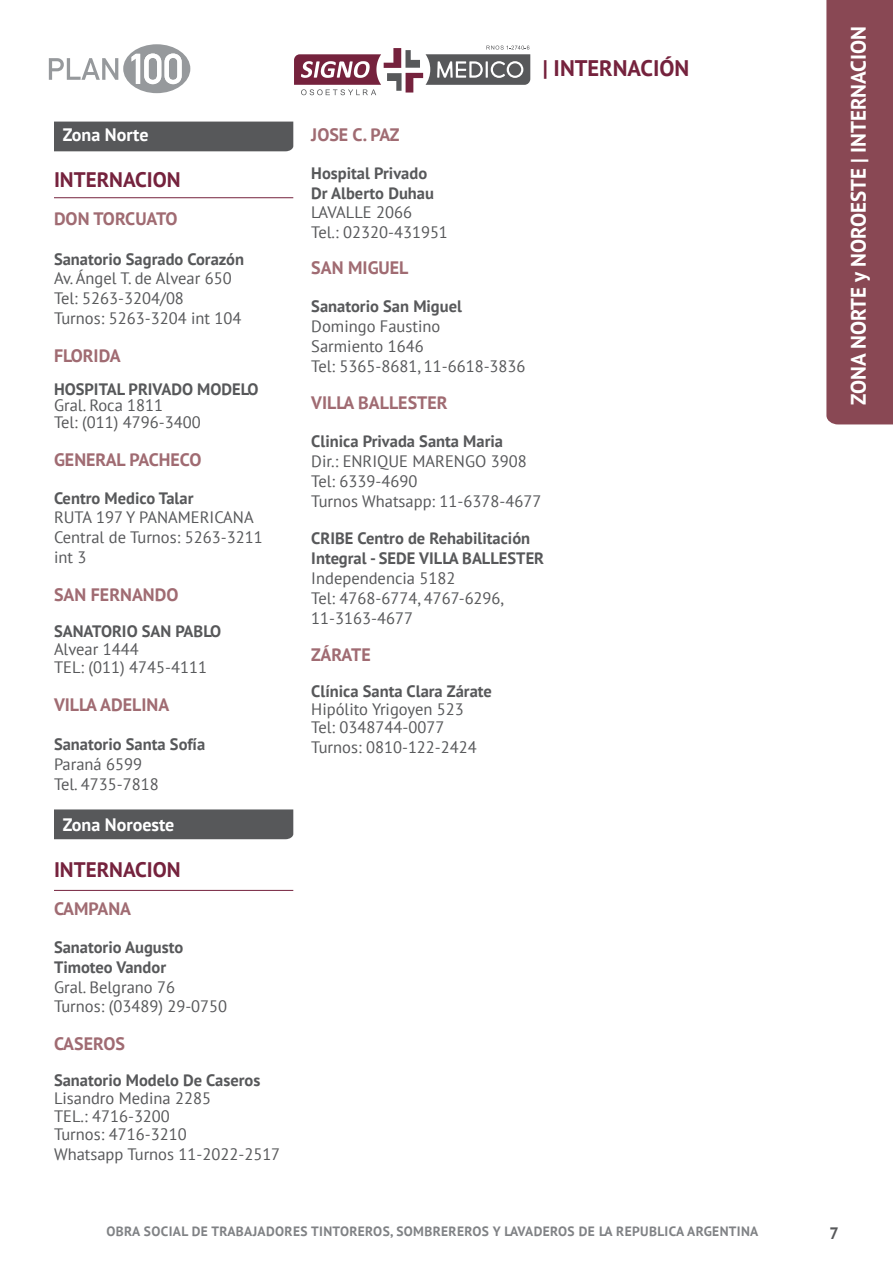
<style>
.page{position:relative;width:893px;height:1263px;background:#fff}
.page>*{position:absolute;margin:0;border:0;box-sizing:border-box;transform-origin:0 0}
.t1{font:700 22.5px "PT Sans";color:#75223d}
.t2{font:700 21px "PT Sans";color:#fff}
.t3{font:700 21px "PT Sans";color:#75223d}
.t4{font:700 18px "PT Sans";color:#a06b72}
.t5{font:700 18px "PT Sans";color:#fff}
.t6{font:16.5px "PT Sans";color:#57585a}
.t7{font:700 16.5px/19.8px "PT Sans";color:#57585a}
.t8{font:700 13.5px "PT Sans";letter-spacing:.025em;color:#808285}
</style>
<div class="page">
<svg style="left:294px;top:46px;width:236px;height:49px"></svg>
<svg style="left:49px;top:44px;width:141px;height:49px"></svg>
<div style="left:54px;top:122px;width:239px;height:29px;background:#57585a"></div>
<div style="left:54px;top:809px;width:239px;height:30px;background:#57585a"></div>
<div style="left:826px;top:0;width:67px;height:424px;background:#894854"></div>
<hr style="left:54px;top:197px;width:239px;height:1px;background:#75223d">
<hr style="left:54px;top:890px;width:239px;height:1px;background:#75223d">
<p class="t5" style="left:63px;top:123px;width:87px">Zona Norte</p>
<p class="t3" style="left:54px;top:166px;width:128px">INTERNACION</p>
<p class="t4" style="left:54px;top:207px;width:125px">DON TORCUATO</p>
<p class="t7" style="left:54px;top:249px;width:192px">Sanatorio Sagrado Corazón</p>
<p class="t6" style="left:54px;top:268px;width:179px">Av. Ángel T. de Alvear 650</p>
<p class="t6" style="left:54px;top:288px;width:131px">Tel: 5263-3204/08</p>
<p class="t6" style="left:54px;top:308px;width:189px">Turnos: 5263-3204 int 104</p>
<p class="t4" style="left:54px;top:344px;width:68px">FLORIDA</p>
<p class="t7" style="left:54px;top:379px;width:206px">HOSPITAL PRIVADO MODELO</p>
<p class="t6" style="left:54px;top:395px;width:111px">Gral. Roca 1811</p>
<p class="t6" style="left:54px;top:411px;width:148px">Tel: (011) 4796-3400</p>
<p class="t4" style="left:54px;top:447px;width:149px">GENERAL PACHECO</p>
<p class="t7" style="left:54px;top:487px;width:141px">Centro Medico Talar</p>
<p class="t6" style="left:54px;top:507px;width:201px">RUTA 197 Y PANAMERICANA</p>
<p class="t6" style="left:54px;top:527px;width:210px">Central de Turnos: 5263-3211</p>
<p class="t6" style="left:54px;top:546px;width:34px">int 3</p>
<p class="t4" style="left:54px;top:582px;width:126px">SAN FERNANDO</p>
<p class="t7" style="left:54px;top:621px;width:169px">SANATORIO SAN PABLO</p>
<p class="t6" style="left:54px;top:638px;width:86px">Alvear 1444</p>
<p class="t6" style="left:54px;top:656px;width:155px">TEL: (011) 4745-4111</p>
<p class="t4" style="left:54px;top:692px;width:117px">VILLA ADELINA</p>
<p class="t7" style="left:54px;top:734px;width:153px">Sanatorio Santa Sofía</p>
<p class="t6" style="left:54px;top:753px;width:90px">Paraná 6599</p>
<p class="t6" style="left:54px;top:773px;width:106px">Tel. 4735-7818</p>
<p class="t5" style="left:63px;top:813px;width:113px">Zona Noroeste</p>
<p class="t3" style="left:54px;top:856px;width:128px">INTERNACION</p>
<p class="t4" style="left:54px;top:897px;width:79px">CAMPANA</p>
<p class="t7" style="left:54px;top:937px;width:131px">Sanatorio Augusto</p>
<p class="t7" style="left:54px;top:957px;width:114px">Timoteo Vandor</p>
<p class="t6" style="left:54px;top:976px;width:123px">Gral. Belgrano 76</p>
<p class="t6" style="left:54px;top:996px;width:175px">Turnos: (03489) 29-0750</p>
<p class="t4" style="left:54px;top:1032px;width:72px">CASEROS</p>
<p class="t7" style="left:54px;top:1070px;width:208px">Sanatorio Modelo De Caseros</p>
<p class="t6" style="left:54px;top:1088px;width:159px">Lisandro Medina 2285</p>
<p class="t6" style="left:54px;top:1106px;width:117px">TEL.: 4716-3200</p>
<p class="t6" style="left:54px;top:1124px;width:134px">Turnos: 4716-3210</p>
<p class="t6" style="left:54px;top:1143px;width:228px">Whatsapp Turnos 11-2022-2517</p>
<p class="t1" style="left:543px;top:54px;width:148px">| INTERNACIÓN</p>
<p class="t4" style="left:311px;top:123px;width:90px">JOSE C. PAZ</p>
<p class="t7" style="left:311px;top:163px;width:117px">Hospital Privado</p>
<p class="t7" style="left:311px;top:183px;width:124px">Dr Alberto Duhau</p>
<p class="t6" style="left:311px;top:202px;width:102px">LAVALLE 2066</p>
<p class="t6" style="left:311px;top:222px;width:138px">Tel.: 02320-431951</p>
<p class="t4" style="left:311px;top:256px;width:99px">SAN MIGUEL</p>
<p class="t7" style="left:311px;top:296px;width:152px">Sanatorio San Miguel</p>
<p class="t6" style="left:311px;top:315px;width:131px">Domingo Faustino</p>
<p class="t6" style="left:311px;top:335px;width:114px">Sarmiento 1646</p>
<p class="t6" style="left:311px;top:355px;width:216px">Tel: 5365-8681, 11-6618-3836</p>
<p class="t4" style="left:311px;top:391px;width:138px">VILLA BALLESTER</p>
<p class="t7" style="left:311px;top:431px;width:193px">Clinica Privada Santa Maria</p>
<p class="t6" style="left:311px;top:450px;width:217px">Dir.: ENRIQUE MARENGO 3908</p>
<p class="t6" style="left:311px;top:470px;width:108px">Tel: 6339-4690</p>
<p class="t6" style="left:311px;top:490px;width:232px">Turnos Whatsapp: 11-6378-4677</p>
<p class="t7" style="left:311px;top:528px;width:234px">CRIBE Centro de Rehabilitación<br>Integral - SEDE VILLA BALLESTER</p>
<p class="t6" style="left:311px;top:567px;width:146px">Independencia 5182</p>
<p class="t6" style="left:311px;top:587px;width:194px">Tel: 4768-6774, 4767-6296,</p>
<p class="t6" style="left:311px;top:607px;width:103px">11-3163-4677</p>
<p class="t4" style="left:311px;top:643px;width:61px">ZÁRATE</p>
<p class="t7" style="left:311px;top:681px;width:182px">Clínica Santa Clara Zárate</p>
<p class="t6" style="left:311px;top:699px;width:154px">Hipólito Yrigoyen 523</p>
<p class="t6" style="left:311px;top:717px;width:135px">Tel: 0348744-0077</p>
<p class="t6" style="left:311px;top:737px;width:167px">Turnos: 0810-122-2424</p>
<p class="t2" style="left:844px;top:405px;width:380px;rotate:-90deg">ZONA NORTE y NOROESTE | INTERNACION</p>
<p class="t8" style="left:107px;top:1222px;width:653px">OBRA SOCIAL DE TRABAJADORES TINTOREROS, SOMBREREROS Y LAVADEROS DE LA REPUBLICA ARGENTINA</p>
<p class="t7" style="left:830px;top:1223px;width:11px">7</p>
</div>
